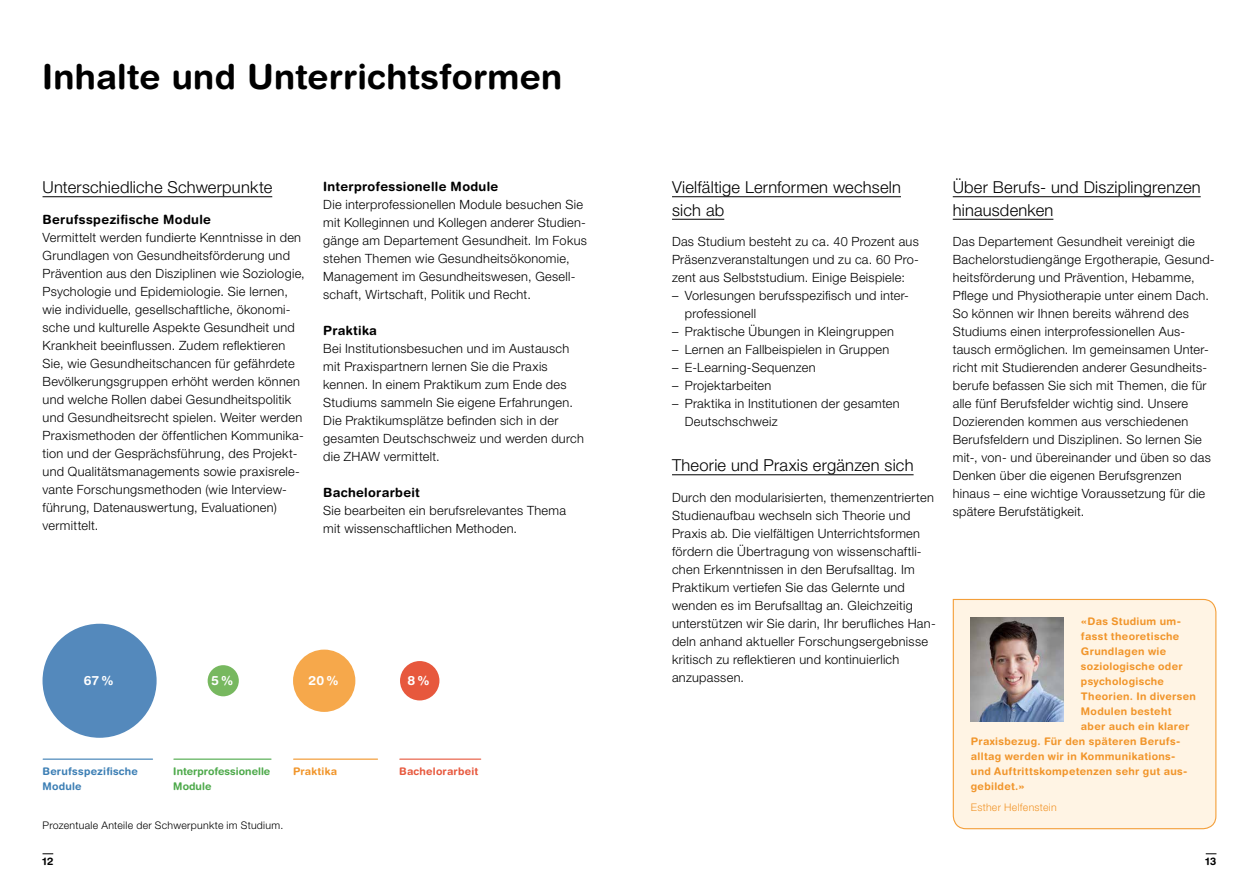
<style>
.page{position:relative;width:1259px;height:893px;background:#fff}
.page>*{position:absolute;margin:0;border:0;box-sizing:border-box;transform-origin:0 0}
.t1{font:700 34.5px "Helvetica Rounded LT Std";letter-spacing:.005em;color:#000}
.t2{font:300 16.5px/22.5px "Helvetica Neue LT Std";letter-spacing:.015em;color:#000}
.t3{font:300 12.75px/18px "Helvetica Neue LT Std";letter-spacing:.025em;color:#000}
.t4{font:700 12.75px "Helvetica Rounded LT Std";letter-spacing:.025em;color:#000}
.t5{font:700 12.75px "Helvetica Rounded LT Std";color:#fff}
.t6{font:700 10.5px "Helvetica Rounded LT Std";letter-spacing:.03em;color:#f1952a}
.t7{font:300 10.5px "Helvetica Neue LT Std";letter-spacing:.03em;color:#000}
.t8{font:700 10.5px "Helvetica Rounded LT Std";color:#4da94a}
.t9{font:700 10.5px/15px "Helvetica Rounded LT Std";letter-spacing:.025em;color:#3b7eb4}
.t10{font:300 10.5px "Helvetica Neue LT Std";letter-spacing:.025em;color:#f1952a}
.t11{font:700 10.5px "Helvetica Rounded LT Std";letter-spacing:.02em;color:#e7583d}
.t12{font:700 10.5px "Helvetica Rounded LT Std";color:#000}
</style>
<div class="page">
<hr style="left:43px;top:759px;width:110px;height:1px;background:#3b7eb4">
<hr style="left:294px;top:759px;width:83px;height:1px;background:#f1952a">
<hr style="left:174px;top:759px;width:97px;height:1px;background:#4da94a">
<hr style="left:400px;top:759px;width:81px;height:1px;background:#e7583d">
<hr style="left:43px;top:196px;width:229px;height:1px;background:#000">
<hr style="left:672px;top:196px;width:229px;height:1px;background:#000">
<hr style="left:672px;top:219px;width:52px;height:1px;background:#000">
<hr style="left:672px;top:474px;width:241px;height:1px;background:#000">
<hr style="left:952px;top:196px;width:248px;height:1px;background:#000">
<hr style="left:952px;top:219px;width:101px;height:1px;background:#000">
<div style="left:952px;top:598px;width:265px;height:232px;background:#fff4e4"></div>
<img style="left:970px;top:617px;width:94px;height:104px">
<div style="left:43px;top:624px;width:114px;height:114px;background:#5489bc;border-radius:57px"></div>
<div style="left:293px;top:650px;width:62px;height:62px;background:#f6a84b;border-radius:31px"></div>
<div style="left:400px;top:661px;width:39px;height:39px;background:#e7583d;border-radius:20px"></div>
<div style="left:208px;top:665px;width:31px;height:31px;background:#77b85f;border-radius:16px"></div>
<h1 class="t1" style="left:42px;top:56px;width:521px">Inhalte und Unterrichtsformen</h1>
<p class="t2" style="left:43px;top:176px;width:231px">Unterschiedliche Schwerpunkte</p>
<p class="t4" style="left:43px;top:211px;width:170px">Berufsspezifische Module</p>
<p class="t3" style="left:43px;top:228px;width:264px">Vermittelt werden fundierte Kenntnisse in den Grundlagen von Gesundheitsförderung und Prävention aus den Disziplinen wie Soziologie, Psychologie und Epidemiologie. Sie lernen, wie individuelle, gesellschaftliche, ökonomi&shy;sche und kulturelle Aspekte Gesundheit und Krankheit beeinflussen. Zudem reflektieren Sie, wie Gesundheitschancen für gefährdete Bevölkerungsgruppen erhöht werden können und welche Rollen dabei Gesundheitspolitik und Gesundheitsrecht spielen. Weiter werden Praxismethoden der öffentlichen Kommunika&shy;tion und der Gesprächsführung, des Projekt&shy;und Qualitätsmanagements sowie praxisrele&shy;vante Forschungsmethoden (wie Interview&shy;führung, Datenauswertung, Evaluationen) vermittelt.</p>
<p class="t4" style="left:323px;top:178px;width:177px">Interprofessionelle Module</p>
<p class="t3" style="left:323px;top:195px;width:265px">Die interprofessionellen Module besuchen Sie mit Kolleginnen und Kollegen anderer Studien&shy;gänge am Departement Gesundheit. Im Fokus stehen Themen wie Gesundheitsökonomie, Management im Gesundheitswesen, Gesell&shy;schaft, Wirtschaft, Politik und Recht.</p>
<p class="t4" style="left:323px;top:322px;width:55px">Praktika</p>
<p class="t3" style="left:323px;top:339px;width:262px">Bei Institutionsbesuchen und im Austausch mit Praxispartnern lernen Sie die Praxis kennen. In einem Praktikum zum Ende des Studiums sammeln Sie eigene Erfahrungen.<br>Die Praktikumsplätze befinden sich in der gesamten Deutschschweiz und werden durch die ZHAW vermittelt.</p>
<p class="t4" style="left:323px;top:484px;width:98px">Bachelorarbeit</p>
<p class="t3" style="left:323px;top:501px;width:244px">Sie bearbeiten ein berufsrelevantes Thema mit wissenschaftlichen Methoden.</p>
<p class="t5" style="left:84px;top:673px;width:32px">67%</p>
<p class="t5" style="left:212px;top:673px;width:24px">5%</p>
<p class="t5" style="left:309px;top:673px;width:32px">20%</p>
<p class="t5" style="left:407px;top:673px;width:24px">8%</p>
<p class="t9" style="left:43px;top:763px;width:97px">Berufsspezifische<br>Module</p>
<p class="t8" style="left:173px;top:765px;width:99px">Interprofessionelle</p>
<p class="t6" style="left:293px;top:765px;width:46px">Praktika</p>
<p class="t8" style="left:173px;top:780px;width:40px">Module</p>
<p class="t7" style="left:43px;top:819px;width:242px">Prozentuale Anteile der Schwerpunkte im Studium.</p>
<p class="t11" style="left:399px;top:765px;width:81px">Bachelorarbeit</p>
<p class="t2" style="left:672px;top:176px;width:230px">Vielfältige Lernformen wechseln sich ab</p>
<p class="t3" style="left:672px;top:232px;width:248px;text-align:justify">Das Studium besteht zu ca. 40 Prozent aus Präsenzveranstaltungen und zu ca. 60 Pro&shy;zent aus Selbststudium. Einige Beispiele:</p>
<p class="t3" style="left:685px;top:286px;width:226px;text-indent:-13px">– Vorlesungen berufsspezifisch und inter&shy;professionell</p>
<p class="t3" style="left:672px;top:322px;width:223px">– Praktische Übungen in Kleingruppen</p>
<p class="t3" style="left:672px;top:340px;width:219px">– Lernen an Fallbeispielen in Gruppen</p>
<p class="t3" style="left:672px;top:358px;width:145px">– E-Learning-Sequenzen</p>
<p class="t3" style="left:672px;top:376px;width:101px">– Projektarbeiten</p>
<p class="t3" style="left:685px;top:394px;width:216px;text-indent:-13px">– Praktika in Institutionen der gesamten<br>Deutschschweiz</p>
<p class="t2" style="left:672px;top:454px;width:243px">Theorie und Praxis ergänzen sich</p>
<p class="t3" style="left:672px;top:488px;width:265px">Durch den modularisierten, themenzentrierten Studienaufbau wechseln sich Theorie und Praxis ab. Die vielfältigen Unterrichtsformen fördern die Übertragung von wissenschaftli&shy;chen Erkenntnissen in den Berufsalltag. Im Praktikum vertiefen Sie das Gelernte und wenden es im Berufsalltag an. Gleichzeitig unterstützen wir Sie darin, Ihr berufliches Han&shy;deln anhand aktueller Forschungsergebnisse kritisch zu reflektieren und kontinuierlich anzupassen.</p>
<p class="t2" style="left:952px;top:176px;width:249px">Über Berufs- und Disziplingrenzen hinausdenken</p>
<p class="t3" style="left:952px;top:232px;width:263px">Das Departement Gesundheit vereinigt die Bachelorstudiengänge Ergotherapie, Gesund&shy;heitsförderung und Prävention, Hebamme, Pflege und Physiotherapie unter einem Dach.<br>So können wir Ihnen bereits während des Studiums einen interprofessionellen Aus&shy;tausch ermöglichen. Im gemeinsamen Unter&shy;richt mit Studierenden anderer Gesundheits&shy;berufe befassen Sie sich mit Themen, die für alle fünf Berufsfelder wichtig sind. Unsere Dozierenden kommen aus verschiedenen Berufsfeldern und Disziplinen. So lernen Sie mit-, von- und übereinander und üben so das Denken über die eigenen Berufsgrenzen hinaus – eine wichtige Voraussetzung für die spätere Berufstätigkeit.</p>
<p class="t6" style="left:1081px;top:615px;width:102px">«Das Studium um-</p>
<p class="t6" style="left:1081px;top:630px;width:100px">fasst theoretische</p>
<p class="t6" style="left:1081px;top:645px;width:87px">Grundlagen wie</p>
<p class="t6" style="left:1081px;top:660px;width:103px">soziologische oder</p>
<p class="t6" style="left:1081px;top:675px;width:85px">psychologische</p>
<p class="t6" style="left:1081px;top:690px;width:117px">Theorien. In diversen</p>
<p class="t6" style="left:1081px;top:705px;width:92px">Modulen besteht</p>
<p class="t6" style="left:1081px;top:720px;width:110px">aber auch ein klarer</p>
<p class="t6" style="left:971px;top:735px;width:211px">Praxisbezug. Für den späteren Berufs-</p>
<p class="t6" style="left:971px;top:750px;width:206px">alltag werden wir in Kommunikations-</p>
<p class="t6" style="left:971px;top:765px;width:218px">und Auftrittskompetenzen sehr gut aus-</p>
<p class="t6" style="left:971px;top:780px;width:55px">gebildet.»</p>
<p class="t10" style="left:971px;top:801px;width:87px">Esther Helfenstein</p>
<p class="t12" style="left:43px;top:855px;width:12px">12</p>
<p class="t12" style="left:1205px;top:855px;width:12px">13</p>
</div>
